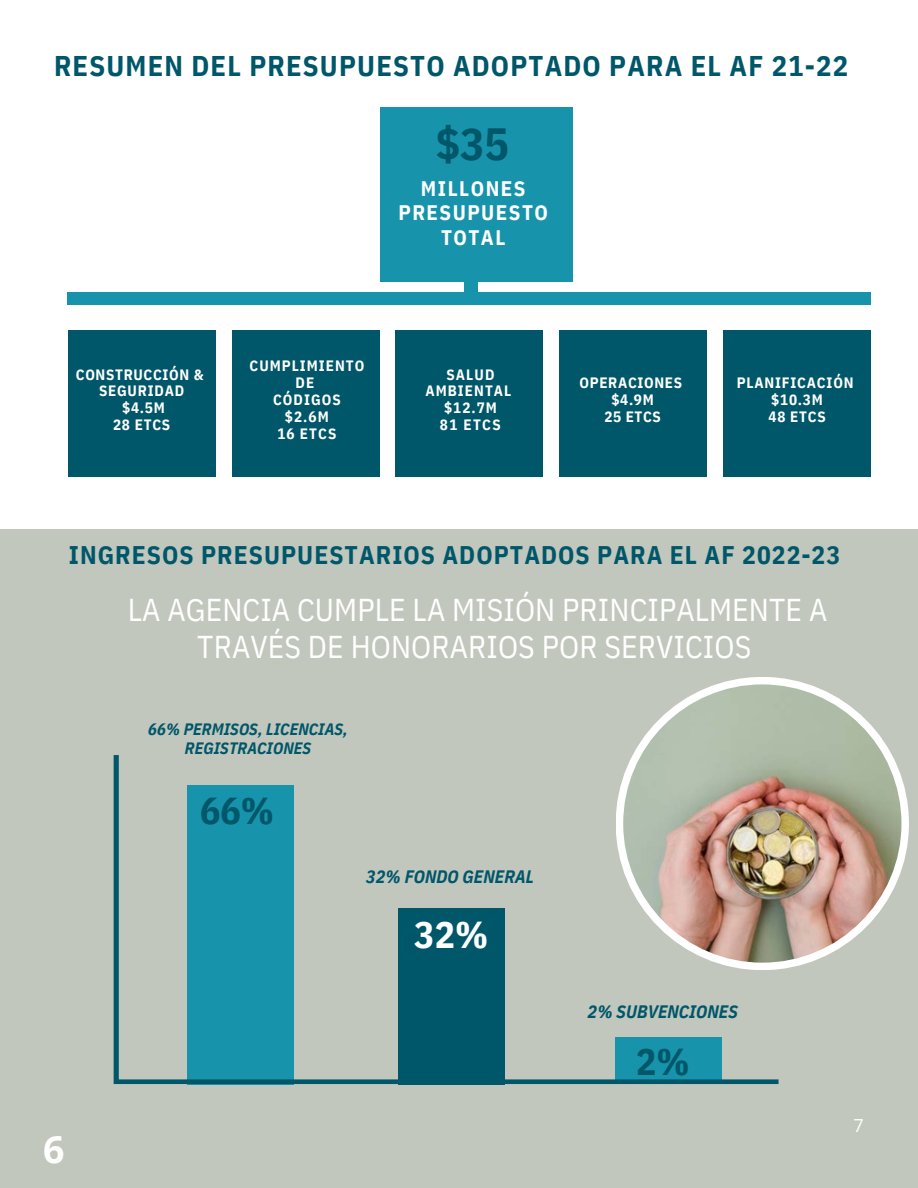
<style>
.page{position:relative;width:918px;height:1188px;background:#fff}
.page>*{position:absolute;margin:0;border:0;box-sizing:border-box;transform-origin:0 0}
.t1{font:700 45px "IBM Plex Sans Cond";color:#005769}
.t2{font:700 37.5px "IBM Plex Sans Cond";color:#005769}
.t3{font:700 37.5px "IBM Plex Sans Cond";color:#fff}
.t4{font:700 37.5px "Open Sans";color:#fff}
.t5{font:31.5px/37.2px "IBM Plex Sans Cond";letter-spacing:.005em;color:#fff;text-align:center}
.t6{font:700 28.5px "IBM Plex Sans Cond";letter-spacing:.04em;color:#005769}
.t7{font:700 25.5px "IBM Plex Sans Cond";letter-spacing:.04em;color:#005769}
.t8{font:700 21px/24.8px "IBM Plex Sans Cond";letter-spacing:.07em;color:#fff;text-align:center}
.t9{font:italic 700 18px "IBM Plex Sans Cond";letter-spacing:.005em;color:#005769}
.t10{font:18px "Open Sans";color:#fff}
.t11{font:italic 700 16.5px/19.2px "IBM Plex Sans Cond";letter-spacing:.005em;color:#005769;text-align:center}
.t12{font:700 15px/16.8px "IBM Plex Sans Cond";letter-spacing:.055em;color:#fff;text-align:center}
</style>
<div class="page">
<div style="left:68px;top:330px;width:147px;height:147px;background:#005769"></div>
<div style="left:232px;top:330px;width:147px;height:147px;background:#005769"></div>
<div style="left:395px;top:330px;width:148px;height:147px;background:#005769"></div>
<div style="left:559px;top:330px;width:148px;height:147px;background:#005769"></div>
<div style="left:465px;top:183px;width:12px;height:122px;background:#1794ab"></div>
<div style="left:68px;top:293px;width:802px;height:12px;background:#1794ab"></div>
<div style="left:380px;top:107px;width:192px;height:175px;background:#1794ab"></div>
<div style="left:0;top:530px;width:918px;height:658px;background:#c2c7bd"></div>
<svg style="left:114px;top:755px;width:665px;height:329px"></svg>
<div style="left:723px;top:330px;width:147px;height:147px;background:#005769"></div>
<img style="left:616px;top:677px;width:293px;height:293px">
<p class="t6" style="left:54px;top:47px;width:796px">RESUMEN DEL PRESUPUESTO ADOPTADO PARA EL AF 21-22</p>
<p class="t1" style="left:436px;top:114px;width:75px">$35</p>
<p class="t12" style="left:76px;top:366px;width:129px">CONSTRUCCIÓN &amp;</p>
<p class="t12" style="left:99px;top:382px;width:87px">SEGURIDAD</p>
<p class="t12" style="left:122px;top:399px;width:44px">$4.5M</p>
<p class="t12" style="left:113px;top:416px;width:59px">28 ETCS</p>
<p class="t8" style="left:398px;top:175px;width:151px">MILLONES<br>PRESUPUESTO<br>TOTAL</p>
<p class="t12" style="left:250px;top:357px;width:116px">CUMPLIMIENTO<br>DE</p>
<p class="t12" style="left:273px;top:391px;width:69px">CÓDIGOS</p>
<p class="t12" style="left:285px;top:408px;width:45px">$2.6M</p>
<p class="t12" style="left:277px;top:425px;width:61px">16 ETCS</p>
<p class="t12" style="left:425px;top:366px;width:87px">SALUD<br>AMBIENTAL</p>
<p class="t12" style="left:444px;top:399px;width:54px">$12.7M</p>
<p class="t12" style="left:440px;top:416px;width:62px">81 ETCS</p>
<p class="t12" style="left:580px;top:374px;width:104px">OPERACIONES</p>
<p class="t12" style="left:612px;top:391px;width:44px">$4.9M</p>
<p class="t12" style="left:605px;top:408px;width:58px">25 ETCS</p>
<p class="t12" style="left:737px;top:374px;width:118px">PLANIFICACIÓN</p>
<p class="t12" style="left:771px;top:391px;width:53px">$10.3M</p>
<p class="t12" style="left:769px;top:408px;width:59px">48 ETCS</p>
<p class="t7" style="left:69px;top:538px;width:773px">INGRESOS PRESUPUESTARIOS ADOPTADOS PARA EL AF 2022-23</p>
<p class="t5" style="left:128px;top:591px;width:701px">LA AGENCIA CUMPLE LA MISIÓN PRINCIPALMENTE A<br>TRAVÉS DE HONORARIOS POR SERVICIOS</p>
<p class="t11" style="left:148px;top:719px;width:201px">66% PERMISOS, LICENCIAS,<br>REGISTRACIONES</p>
<p class="t4" style="left:43px;top:1123px;width:23px">6</p>
<p class="t2" style="left:200px;top:785px;width:75px">66%</p>
<p class="t9" style="left:366px;top:864px;width:170px">32% FONDO GENERAL</p>
<p class="t3" style="left:414px;top:910px;width:75px">32%</p>
<p class="t9" style="left:588px;top:999px;width:152px">2% SUBVENCIONES</p>
<p class="t2" style="left:636px;top:1037px;width:55px">2%</p>
<p class="t10" style="left:853px;top:1113px;width:12px">7</p>
</div>
